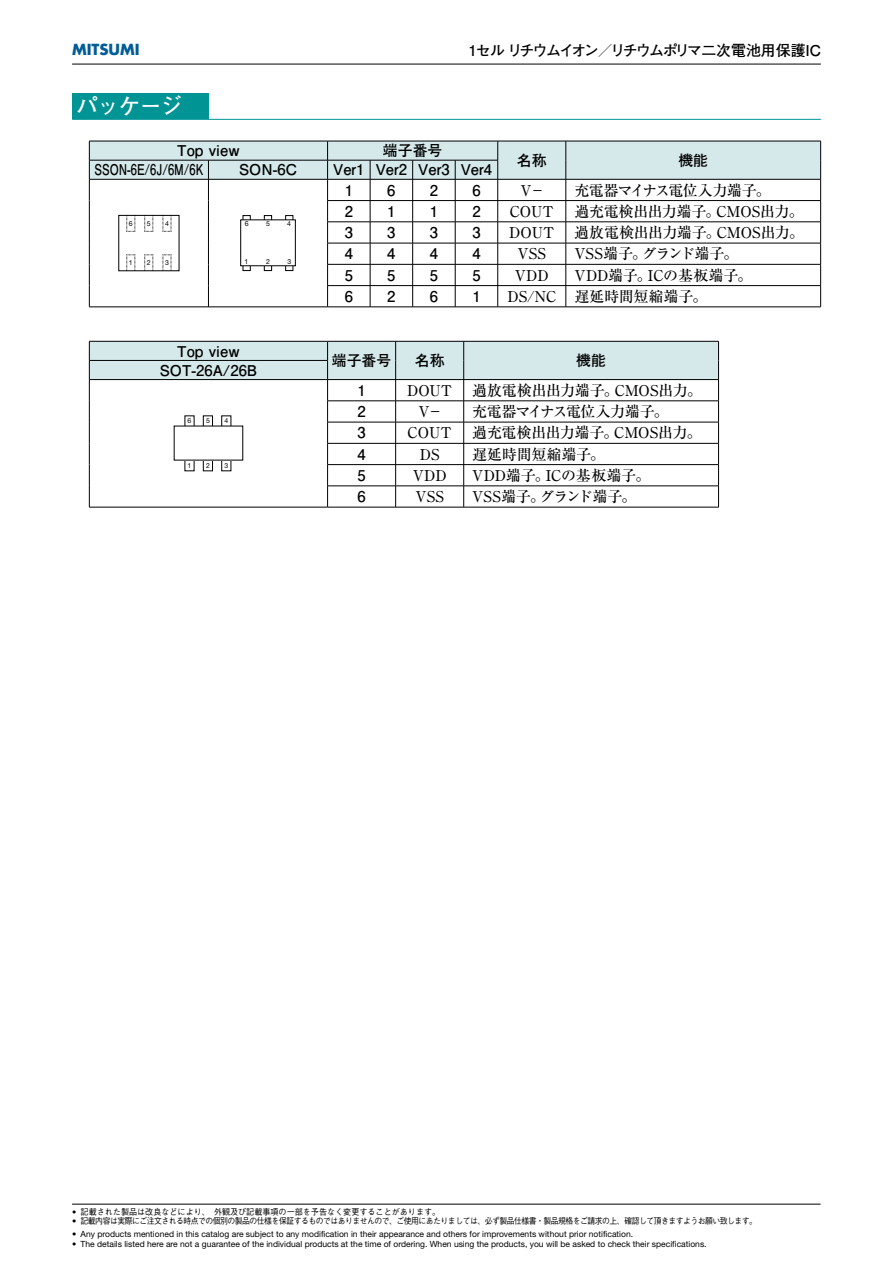
<style>
.page{position:relative;width:893px;height:1263px;background:#fff}
.page>*{position:absolute;margin:0;border:0;box-sizing:border-box;transform-origin:0 0}
.t1{font:21.3px "Futo Go B101 Pro Bold 90 pv RKSJ H";color:#fff}
.t2{font:14.85px "Ryumin Pro Medium 90 pv RKSJ H";color:#000}
.t3{font:14.85px "Futo Go B101 Pro Bold 90 pv RKSJ H";color:#000}
.t4{font:14.85px "Ryumin Pro Medium 90 pv RKSJ H";letter-spacing:-.03em;color:#000}
.t5{font:14.85px "Futo Go B101 Pro Bold 90 pv RKSJ H";letter-spacing:-.09em;color:#000}
.t6{font:14.85px "Futo Go B101 Pro Bold 90 pv RKSJ H";color:#000;scale:.75 1}
.t7{font:700 14.85px "Futura";color:#005d97}
.t8{font:8.55px "Helvetica Neue";color:#000}
.t9{font:8.55px "Gothic BBB Pro Medium 90 pv RKSJ H";letter-spacing:-.06em;color:#000;scale:.92 1}
.t10{font:8.55px "Gothic BBB Pro Medium 90 pv RKSJ H";color:#000;scale:.95 1}
.t11{font:6.9px "Helvetica Neue";color:#000}
.s1{font-family:"Helvetica Neue"}
</style>
<div class="page">
<hr style="left:72px;top:1204px;width:748px;height:1px;background:#000">
<hr style="left:72px;top:64px;width:748px;height:1px;background:#000">
<div style="left:72px;top:94px;width:136px;height:25px;background:#009495"></div>
<hr style="left:72px;top:119px;width:748px;height:1px;background:#009495">
<hr style="left:89px;top:307px;width:238px;height:1px;background:#000">
<hr style="left:327px;top:307px;width:493px;height:1px;background:#000">
<svg style="left:89px;top:141px;width:732px;height:166px"></svg>
<div style="left:241px;top:220px;width:54px;height:46px;background:#fff"></div>
<hr style="left:89px;top:507px;width:238px;height:1px;background:#000">
<hr style="left:327px;top:507px;width:391px;height:1px;background:#000">
<svg style="left:89px;top:341px;width:630px;height:166px"></svg>
<div style="left:174px;top:426px;width:69px;height:34px;background:#fff"></div>
<h2 class="t7" style="left:72px;top:43px;width:69px">MITSUMI</h2>
<h2 class="t5" style="left:468px;top:44px;width:354px">1セル リチウムイオン／リチウムポリマ二次電池用保護IC</h2>
<h1 class="t1" style="left:76px;top:98px;width:108px">パッケージ</h1>
<h2 class="t3" style="left:177px;top:145px;width:64px">Top view</h2>
<h2 class="t3" style="left:383px;top:145px;width:61px">端子番号</h2>
<h2 class="t3" style="left:517px;top:155px;width:31px">名称</h2>
<h2 class="t3" style="left:678px;top:155px;width:31px">機能</h2>
<h2 class="t6" style="left:94px;top:164px;width:147px">SSON-6E/6J/6M/6K</h2>
<h2 class="t3" style="left:239px;top:164px;width:59px">SON-6C</h2>
<h2 class="t3" style="left:333px;top:164px;width:160px">Ver1 Ver2 Ver3 Ver4</h2>
<p class="t11" style="left:129px;top:221px;width:5px">6</p>
<p class="t11" style="left:165px;top:221px;width:5px">4</p>
<p class="t11" style="left:245px;top:221px;width:5px">6</p>
<p class="t11" style="left:266px;top:221px;width:5px">5</p>
<p class="t11" style="left:266px;top:259px;width:5px">2</p>
<p class="t11" style="left:287px;top:221px;width:5px">4</p>
<p class="t11" style="left:147px;top:221px;width:5px">5</p>
<p class="t11" style="left:147px;top:260px;width:5px">2</p>
<p class="t11" style="left:244px;top:259px;width:5px">1</p>
<p class="t11" style="left:287px;top:259px;width:5px">3</p>
<p class="t11" style="left:129px;top:260px;width:5px">1</p>
<p class="t11" style="left:165px;top:260px;width:5px">3</p>
<h2 class="t3" style="left:177px;top:345px;width:64px">Top view</h2>
<h2 class="t3" style="left:160px;top:364px;width:99px">SOT-26A/26B</h2>
<p class="t11" style="left:224px;top:418px;width:5px">4</p>
<p class="t11" style="left:187px;top:418px;width:5px">6</p>
<p class="t11" style="left:206px;top:419px;width:5px">5</p>
<p class="t11" style="left:206px;top:463px;width:5px">2</p>
<p class="t11" style="left:187px;top:463px;width:5px">1</p>
<p class="t11" style="left:224px;top:463px;width:5px">3</p>
<h2 class="t3" style="left:345px;top:184px;width:10px">1</h2>
<h2 class="t3" style="left:387px;top:184px;width:10px">6</h2>
<h2 class="t3" style="left:430px;top:184px;width:10px">2</h2>
<h2 class="t3" style="left:472px;top:184px;width:10px">6</h2>
<h2 class="t2" style="left:520px;top:184px;width:26px">V－</h2>
<h2 class="t4" style="left:574px;top:184px;width:198px">充電器マイナス電位入力端子。</h2>
<h2 class="t3" style="left:345px;top:206px;width:10px">2</h2>
<h2 class="t3" style="left:387px;top:206px;width:10px">1</h2>
<h2 class="t3" style="left:430px;top:206px;width:10px">1</h2>
<h2 class="t3" style="left:472px;top:206px;width:10px">2</h2>
<h2 class="t2" style="left:509px;top:206px;width:46px">COUT</h2>
<h2 class="t2" style="left:574px;top:206px;width:231px">過充電検出出力端子。CMOS出力。</h2>
<h2 class="t3" style="left:345px;top:227px;width:10px">3</h2>
<h2 class="t3" style="left:387px;top:227px;width:10px">3</h2>
<h2 class="t3" style="left:430px;top:227px;width:10px">3</h2>
<h2 class="t3" style="left:472px;top:227px;width:10px">3</h2>
<h2 class="t2" style="left:509px;top:227px;width:47px">DOUT</h2>
<h2 class="t2" style="left:574px;top:227px;width:231px">過放電検出出力端子。CMOS出力。</h2>
<h2 class="t3" style="left:345px;top:248px;width:10px">4</h2>
<h2 class="t3" style="left:387px;top:248px;width:10px">4</h2>
<h2 class="t3" style="left:430px;top:248px;width:10px">4</h2>
<h2 class="t3" style="left:472px;top:248px;width:10px">4</h2>
<h2 class="t2" style="left:517px;top:248px;width:30px">VSS</h2>
<h2 class="t2" style="left:574px;top:248px;width:166px">VSS端子。グランド端子。</h2>
<h2 class="t3" style="left:345px;top:269px;width:10px">5</h2>
<h2 class="t3" style="left:387px;top:269px;width:10px">5</h2>
<h2 class="t3" style="left:430px;top:269px;width:10px">5</h2>
<h2 class="t3" style="left:472px;top:269px;width:10px">5</h2>
<h2 class="t2" style="left:515px;top:269px;width:35px">VDD</h2>
<h2 class="t2" style="left:574px;top:269px;width:179px">VDD端子。ICの基板端子。</h2>
<h2 class="t3" style="left:345px;top:291px;width:10px">6</h2>
<h2 class="t3" style="left:387px;top:291px;width:10px">2</h2>
<h2 class="t3" style="left:430px;top:291px;width:10px">6</h2>
<h2 class="t3" style="left:472px;top:291px;width:10px">1</h2>
<h2 class="t2" style="left:507px;top:291px;width:201px">DS/NC 遅延時間短縮端子。</h2>
<h2 class="t3" style="left:332px;top:355px;width:61px">端子番号</h2>
<h2 class="t3" style="left:415px;top:355px;width:31px">名称</h2>
<h2 class="t3" style="left:576px;top:355px;width:31px">機能</h2>
<h2 class="t3" style="left:357px;top:385px;width:10px">1</h2>
<h2 class="t2" style="left:407px;top:385px;width:47px">DOUT</h2>
<h2 class="t2" style="left:472px;top:385px;width:231px">過放電検出出力端子。CMOS出力。</h2>
<h2 class="t3" style="left:357px;top:406px;width:10px">2</h2>
<h2 class="t2" style="left:418px;top:406px;width:26px">V－</h2>
<h2 class="t4" style="left:472px;top:406px;width:198px">充電器マイナス電位入力端子。</h2>
<h2 class="t3" style="left:357px;top:427px;width:10px">3</h2>
<h2 class="t2" style="left:407px;top:427px;width:46px">COUT</h2>
<h2 class="t2" style="left:472px;top:427px;width:231px">過充電検出出力端子。CMOS出力。</h2>
<h2 class="t3" style="left:357px;top:448px;width:10px">4</h2>
<h2 class="t2" style="left:420px;top:448px;width:21px">DS</h2>
<h2 class="t2" style="left:472px;top:448px;width:134px">遅延時間短縮端子。</h2>
<h2 class="t3" style="left:357px;top:470px;width:10px">5</h2>
<h2 class="t2" style="left:413px;top:470px;width:35px">VDD</h2>
<h2 class="t2" style="left:472px;top:470px;width:179px">VDD端子。ICの基板端子。</h2>
<h2 class="t3" style="left:357px;top:491px;width:10px">6</h2>
<h2 class="t2" style="left:415px;top:491px;width:30px">VSS</h2>
<h2 class="t2" style="left:472px;top:491px;width:166px">VSS端子。グランド端子。</h2>
<p class="t10" style="left:72px;top:1208px;width:389px"><span class="s1">•</span> 記載された製品は改良などにより、外観及び記載事項の一部を予告なく変更することがあります。</p>
<p class="t9" style="left:72px;top:1218px;width:746px"><span class="s1">•</span> 記載内容は実際にご注文される時点での個別の製品の仕様を保証するものではありませんので、ご使用にあたりましては、必ず製品仕様書・製品規格をご請求の上、確認して頂きますようお願い致します。</p>
<p class="t8" style="left:72px;top:1231px;width:562px">• Any products mentioned in this catalog are subject to any modification in their appearance and others for improvements without prior notification.</p>
<p class="t8" style="left:72px;top:1241px;width:636px">• The details listed here are not a guarantee of the individual products at the time of ordering. When using the products, you will be asked to check their specifications.</p>
</div>
